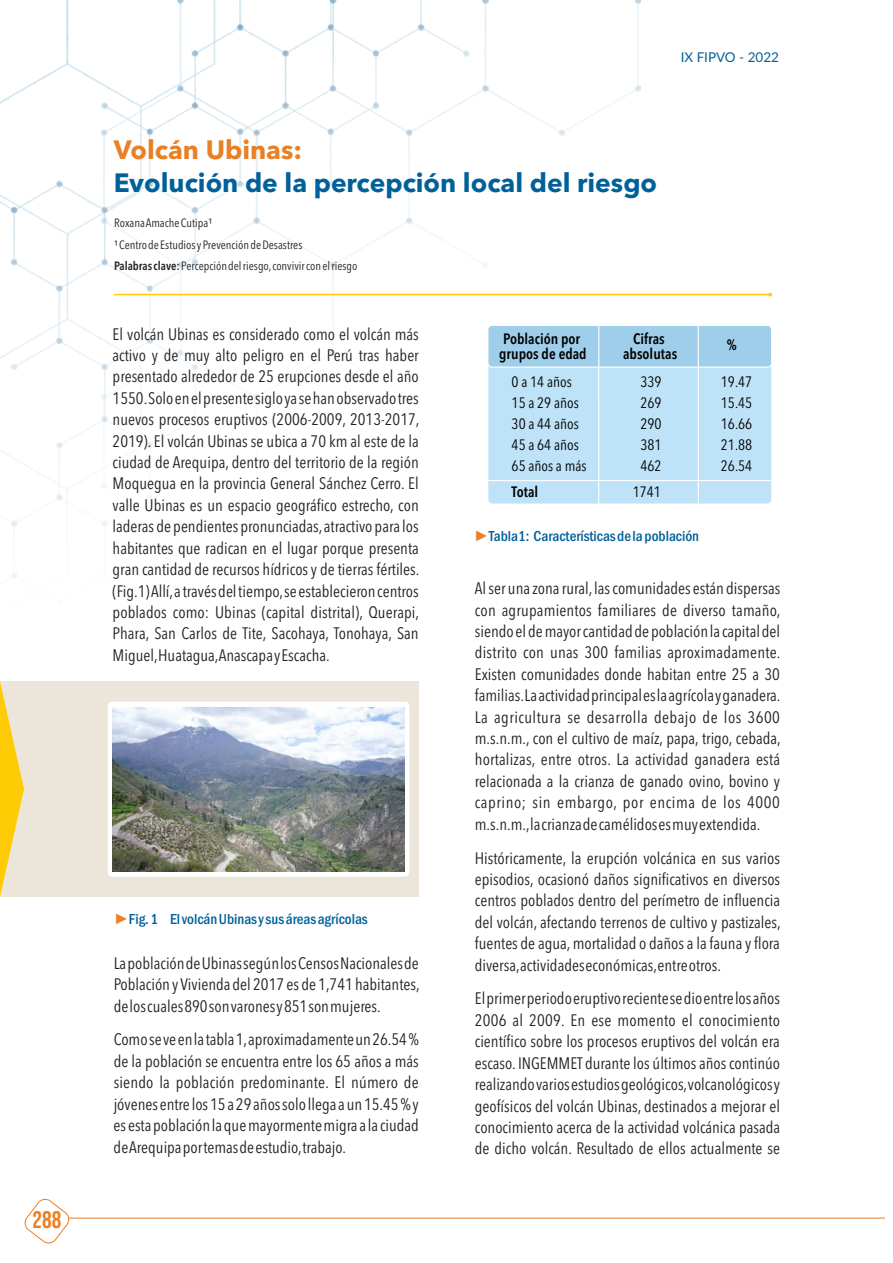
<style>
.page{position:relative;width:893px;height:1263px;background:#fff}
.page>*{position:absolute;margin:0;border:0;box-sizing:border-box;transform-origin:0 0}
.t1{font:700 26.25px "Avenir Next";color:#00619a}
.t2{font:700 26.25px "Avenir Next";color:#e98024}
.t3{font:24px "Bebas Neue";color:#ec8023}
.t4{font:16.5px/21.5px "Avenir Next Condensed";color:#231f20;text-align:justify}
.t5{font:15px "Avenir Next Condensed";color:#000}
.t6{font:500 condensed 15px "Franklin Gothic";color:#00619a}
.t7{font:600 15px/14.7px "Avenir Next Condensed";color:#000}
.t8{font:13.5px "Lato";color:#00619a}
.t9{font:12px/21.3px "Avenir Next Condensed";color:#231f20}
.s1{font-weight:600}
.s2{color:#ec8023}
</style>
<div class="page">
<img style="left:1px;top:0;width:639px;height:579px">
<div style="left:0;top:681px;width:418px;height:216px;background:#ece6da"></div>
<hr style="left:114px;top:294px;width:656px;height:1px;background:#ffcb04">
<hr style="left:67px;top:1218px;width:818px;height:1px;background:#e98024">
<svg style="left:24px;top:1198px;width:46px;height:46px"></svg>
<div style="left:488px;top:333px;width:283px;height:171px;background:#bee2f7;border-radius:4px"></div>
<div style="left:487px;top:325px;width:285px;height:43px;background:#9fceea;border:1px solid #fff;border-radius:4px"></div>
<hr style="left:488px;top:480px;width:283px;height:1px;background:#fff">
<hr style="left:598px;top:325px;width:1px;height:179px;background:#fff">
<hr style="left:698px;top:325px;width:1px;height:179px;background:#fff">
<div style="left:108px;top:702px;width:301px;height:175px;background:#fff;border-radius:4px"></div>
<img style="left:112px;top:707px;width:293px;height:164px">
<svg style="left:0;top:681px;width:24px;height:216px"></svg>
<h2 class="t3" style="left:32px;top:1210px;width:30px">288</h2>
<p class="t8" style="left:681px;top:51px;width:100px">IX FIPVO - 2022</p>
<h1 class="t2" style="left:114px;top:133px;width:190px">Volcán Ubinas:</h1>
<h1 class="t1" style="left:114px;top:166px;width:545px">Evolución de la percepción local del riesgo</h1>
<p class="t9" style="left:114px;top:213px;width:245px">Roxana Amache Cutipa¹<br>¹ Centro de Estudios y Prevención de Desastres<br><span class="s1">Palabras clave:</span> Percepción del riesgo, convivir con el riesgo</p>
<p class="t4" style="left:113px;top:324px;width:308px">El volcán Ubinas es considerado como el volcán más activo y de muy alto peligro en el Perú tras haber presentado alrededor de 25 erupciones desde el año 1550. Solo en el presente siglo ya se han observado tres nuevos procesos eruptivos (2006-2009, 2013-2017, 2019). El volcán Ubinas se ubica a 70 km al este de la ciudad de Arequipa, dentro del territorio de la región Moquegua en la provincia General Sánchez Cerro. El valle Ubinas es un espacio geográfico estrecho, con laderas de pendientes pronunciadas, atractivo para los habitantes que radican en el lugar porque presenta gran cantidad de recursos hídricos y de tierras fértiles. (Fig.1) Allí, a través del tiempo, se establecieron centros poblados como: Ubinas (capital distrital), Querapi, Phara, San Carlos de Tite, Sacohaya, Tonohaya, San Miguel, Huatagua, Anascapa y Escacha.</p>
<p class="t6" style="left:114px;top:913px;width:255px"><span class="s2">►</span>Fig. 1 El volcán Ubinas y sus áreas agrícolas</p>
<p class="t4" style="left:114px;top:953px;width:307px">La población de Ubinas según los Censos Nacionales de Población y Vivienda del 2017 es de 1,741 habitantes, de los cuales 890 son varones y 851 son mujeres.</p>
<p class="t4" style="left:114px;top:1029px;width:307px">Como se ve en la tabla 1, aproximadamente un 26.54 % de la población se encuentra entre los 65 años a más siendo la población predominante. El número de jóvenes entre los 15 a 29 años solo llega a un 15.45 % y es esta población la que mayormente migra a la ciudad de Arequipa por temas de estudio, trabajo.</p>
<p class="t7" style="left:499px;top:332px;width:89px">Población por grupos de edad</p>
<p class="t7" style="left:623px;top:331px;width:56px;line-height:15.1px;text-align:center">Cifras absolutas</p>
<p class="t7" style="left:727px;top:338px;width:11px">%</p>
<p class="t5" style="left:512px;top:372px;width:62px">0 a 14 años</p>
<p class="t5" style="left:640px;top:372px;width:23px">339</p>
<p class="t5" style="left:721px;top:372px;width:33px">19.47</p>
<p class="t5" style="left:512px;top:393px;width:69px">15 a 29 años</p>
<p class="t5" style="left:640px;top:393px;width:23px">269</p>
<p class="t5" style="left:721px;top:393px;width:33px">15.45</p>
<p class="t5" style="left:512px;top:414px;width:69px">30 a 44 años</p>
<p class="t5" style="left:640px;top:414px;width:23px">290</p>
<p class="t5" style="left:721px;top:414px;width:33px">16.66</p>
<p class="t5" style="left:512px;top:435px;width:69px">45 a 64 años</p>
<p class="t5" style="left:640px;top:435px;width:23px">381</p>
<p class="t5" style="left:721px;top:435px;width:33px">21.88</p>
<p class="t5" style="left:512px;top:456px;width:76px">65 años a más</p>
<p class="t5" style="left:640px;top:456px;width:23px">462</p>
<p class="t5" style="left:721px;top:456px;width:33px">26.54</p>
<p class="t7" style="left:512px;top:484px;width:28px">Total</p>
<p class="t5" style="left:633px;top:482px;width:30px">1741</p>
<p class="t6" style="left:474px;top:531px;width:227px"><span class="s2">►</span>Tabla1: Características de la población</p>
<p class="t4" style="left:475px;top:578px;width:307px">Al ser una zona rural, las comunidades están dispersas con agrupamientos familiares de diverso tamaño, siendo el de mayor cantidad de población la capital del distrito con unas 300 familias aproximadamente.<br>Existen comunidades donde habitan entre 25 a 30 familias. La actividad principal es la agrícola y ganadera.<br>La agricultura se desarrolla debajo de los 3600 m.s.n.m., con el cultivo de maíz, papa, trigo, cebada, hortalizas, entre otros. La actividad ganadera está relacionada a la crianza de ganado ovino, bovino y caprino; sin embargo, por encima de los 4000 m.s.n.m., la crianza de camélidos es muy extendida.</p>
<p class="t4" style="left:475px;top:847px;width:307px">Históricamente, la erupción volcánica en sus varios episodios, ocasionó daños significativos en diversos centros poblados dentro del perímetro de influencia del volcán, afectando terrenos de cultivo y pastizales, fuentes de agua, mortalidad o daños a la fauna y flora diversa, actividades económicas, entre otros.</p>
<p class="t4" style="left:475px;top:988px;width:307px">El primer periodo eruptivo reciente se dio entre los años 2006 al 2009. En ese momento el conocimiento científico sobre los procesos eruptivos del volcán era escaso. INGEMMET durante los últimos años continúo realizando varios estudios geológicos, volcanológicos y geofísicos del volcán Ubinas, destinados a mejorar el conocimiento acerca de la actividad volcánica pasada de dicho volcán. Resultado de ellos actualmente se</p>
</div>
